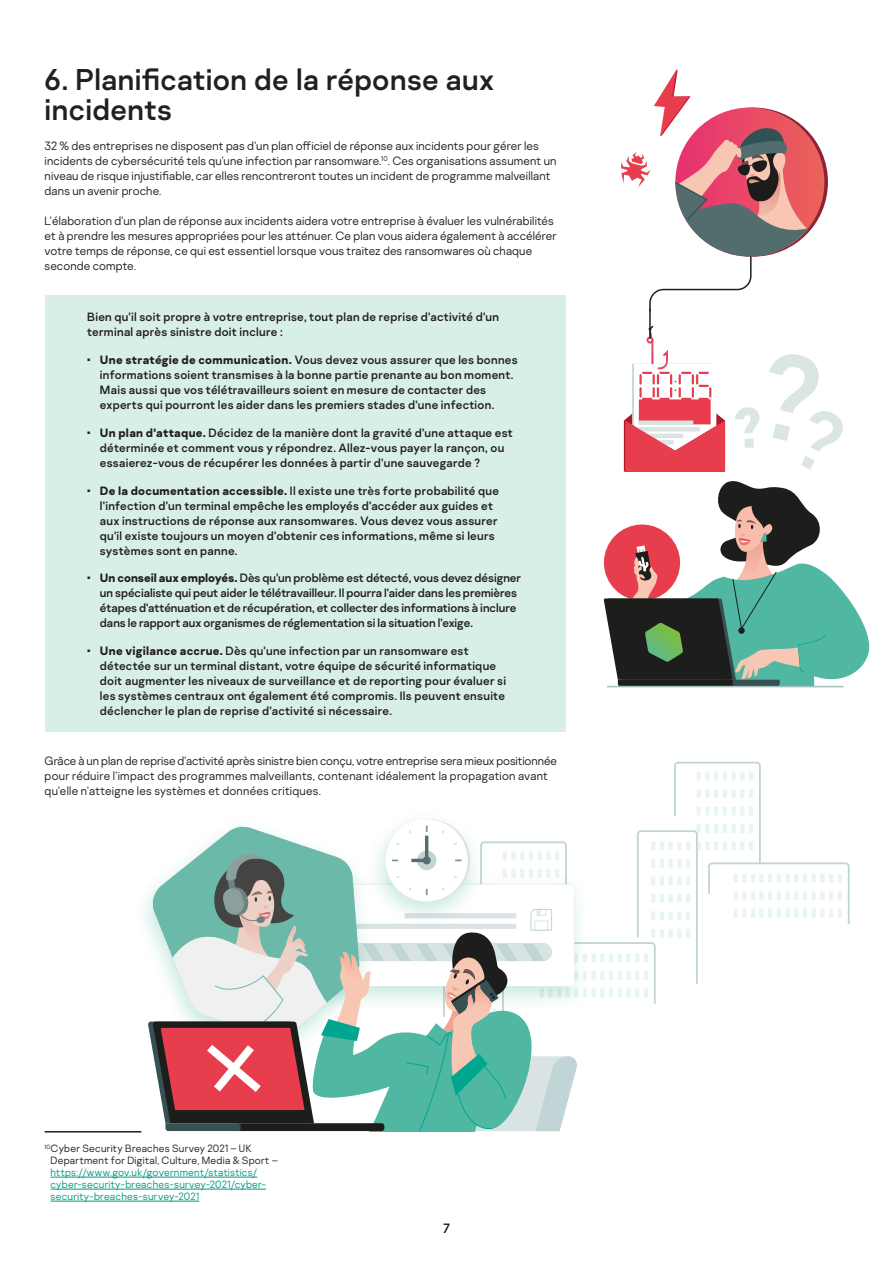
<style>
.page{position:relative;width:893px;height:1263px;background:#fff}
.page>*{position:absolute;margin:0;border:0;box-sizing:border-box;transform-origin:0 0}
.t1{font:30px/30px "Kaspersky Sans";letter-spacing:.015em;color:#231f20}
.t2{font:13.5px "Kaspersky Sans";color:#231f20}
.t3{font:12px/15px "Kaspersky Sans";letter-spacing:.02em;color:#231f20}
.t4{font:300 12px/15px "Kaspersky Sans";letter-spacing:.01em;color:#231f20}
.t5{font:12px/15px "Kaspersky Sans";letter-spacing:-.005em;color:#231f20}
.t6{font:300 10.5px/12px "Kaspersky Sans";letter-spacing:.025em;color:#009a82}
.t7{font:300 10.5px/12px "Kaspersky Sans";letter-spacing:.025em;color:#231f20}
.s1{font-weight:700}
</style>
<div class="page">
<div style="left:45px;top:296px;width:521px;height:436px;background:#d7eee9"></div>
<hr style="left:51px;top:1177px;width:206px;height:1px;background:#009a82">
<hr style="left:51px;top:1189px;width:215px;height:1px;background:#009a82">
<hr style="left:51px;top:1201px;width:148px;height:1px;background:#009a82">
<hr style="left:45px;top:1131px;width:96px;height:1px;background:#231f20">
<hr style="left:649px;top:309px;width:2px;height:30px;background:#1e1f1d">
<svg style="left:624px;top:324px;width:101px;height:148px"></svg>
<svg style="left:604px;top:481px;width:265px;height:206px"></svg>
<hr style="left:607px;top:686px;width:236px;height:1px;background:#a4bebe">
<svg style="left:735px;top:407px;width:25px;height:41px"></svg>
<svg style="left:769px;top:354px;width:74px;height:116px"></svg>
<svg style="left:621px;top:70px;width:203px;height:243px"></svg>
<svg style="left:148px;top:762px;width:701px;height:369px"></svg>
<h1 class="t1" style="left:45px;top:65px;width:451px">6. Planification de la réponse aux incidents</h1>
<p class="t4" style="left:45px;top:138px;width:513px">32 % des entreprises ne disposent pas d'un plan officiel de réponse aux incidents pour gérer les incidents de cybersécurité tels qu'une infection par ransomware.<sup>10</sup>. Ces organisations assument un niveau de risque injustifiable, car elles rencontreront toutes un incident de programme malveillant dans un avenir proche.</p>
<p class="t4" style="left:45px;top:213px;width:514px">L'élaboration d'un plan de réponse aux incidents aidera votre entreprise à évaluer les vulnérabilités et à prendre les mesures appropriées pour les atténuer. Ce plan vous aidera également à accélérer votre temps de réponse, ce qui est essentiel lorsque vous traitez des ransomwares où chaque seconde compte.</p>
<p class="t3" style="left:87px;top:310px;width:413px">Bien qu'il soit propre à votre entreprise, tout plan de reprise d'activité d'un terminal après sinistre doit inclure :</p>
<p class="t3" style="left:100px;top:352px;width:419px;text-indent:-13px"><span class="s1">• Une stratégie de communication.</span> Vous devez vous assurer que les bonnes informations soient transmises à la bonne partie prenante au bon moment.<br>Mais aussi que vos télétravailleurs soient en mesure de contacter des experts qui pourront les aider dans les premiers stades d'une infection.</p>
<p class="t3" style="left:100px;top:425px;width:415px;text-indent:-13px"><span class="s1">• Un plan d'attaque.</span> Décidez de la manière dont la gravité d'une attaque est déterminée et comment vous y répondrez. Allez-vous payer la rançon, ou essaierez-vous de récupérer les données à partir d'une sauvegarde ?</p>
<p class="t3" style="left:100px;top:483px;width:401px;text-indent:-13px"><span class="s1">• De la documentation accessible.</span> Il existe une très forte probabilité que l'infection d'un terminal empêche les employés d'accéder aux guides et aux instructions de réponse aux ransomwares. Vous devez vous assurer qu'il existe toujours un moyen d'obtenir ces informations, même si leurs systèmes sont en panne.</p>
<p class="t5" style="left:100px;top:571px;width:423px;text-indent:-13px"><span class="s1">• Un conseil aux employés.</span> Dès qu'un problème est détecté, vous devez désigner un spécialiste qui peut aider le télétravailleur. Il pourra l'aider dans les premières étapes d'atténuation et de récupération, et collecter des informations à inclure dans le rapport aux organismes de réglementation si la situation l'exige.</p>
<p class="t3" style="left:100px;top:643px;width:408px;text-indent:-13px"><span class="s1">• Une vigilance accrue.</span> Dès qu'une infection par un ransomware est détectée sur un terminal distant, votre équipe de sécurité informatique doit augmenter les niveaux de surveillance et de reporting pour évaluer si les systèmes centraux ont également été compromis. Ils peuvent ensuite déclencher le plan de reprise d'activité si nécessaire.</p>
<p class="t4" style="left:45px;top:753px;width:514px">Grâce à un plan de reprise d'activité après sinistre bien conçu, votre entreprise sera mieux positionnée pour réduire l'impact des programmes malveillants, contenant idéalement la propagation avant qu'elle n'atteigne les systèmes et données critiques.</p>
<p class="t7" style="left:51px;top:1142px;width:229px;text-indent:-6px"><sup>10</sup>Cyber Security Breaches Survey 2021 – UK<br>Department for Digital, Culture, Media &amp; Sport –</p>
<p class="t6" style="left:51px;top:1166px;width:217px">https://www.gov.uk/government/statistics/ cyber-security-breaches-survey-2021/cyber&shy;security-breaches-survey-2021</p>
<p class="t2" style="left:443px;top:1220px;width:8px">7</p>
</div>
